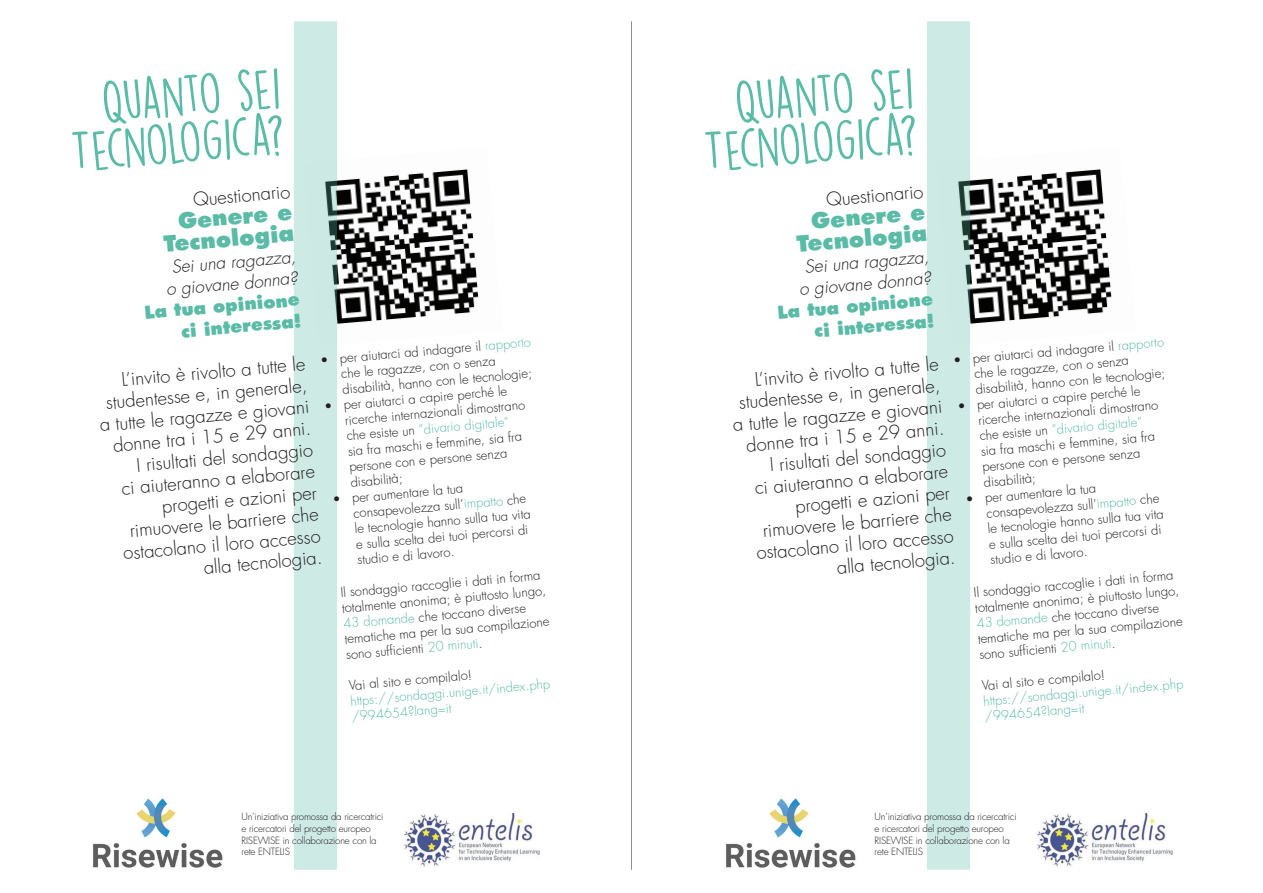
<style>
.page{position:relative;width:1263px;height:893px;background:#fff}
.page>*{position:absolute;margin:0;border:0;box-sizing:border-box;transform-origin:0 0}
.t1{font:51.9px/46.5px "DK Lemon Yellow Sun";color:#5abba6;text-align:right}
.t2{font:800 21.6px/21.6px "Futura Std";color:#5abba6;text-align:right}
.t3{font:300 18.3px/21.6px "Futura Std";color:#231f20;text-align:right}
.t4{font:italic 300 17.25px/21.6px "Futura Std";color:#231f20;text-align:center}
.t5{font:800 17.25px/21.6px "Futura Std";color:#5abba6;text-align:right}
.t6{font:300 12.9px/15.6px "Futura Std";color:#231f20}
.t7{font:300 12.9px/15.6px "Futura Std";color:#5abba6}
.t8{font:300 9.75px/11.7px "Futura Std";letter-spacing:-.02em;color:#231f20}
.s1{color:#5abba6}
</style>
<div class="page">
<img style="left:337px;top:169px;width:142px;height:155px">
<img style="left:970px;top:169px;width:142px;height:156px">
<div style="left:294px;top:21px;width:43px;height:849px;background:#cdeae4"></div>
<div style="left:927px;top:21px;width:43px;height:849px;background:#cdeae4"></div>
<img style="left:405px;top:813px;width:134px;height:54px">
<img style="left:1038px;top:813px;width:134px;height:53px">
<img style="left:93px;top:798px;width:130px;height:70px">
<img style="left:726px;top:798px;width:130px;height:70px">
<hr style="left:631px;top:21px;width:1px;height:849px;background:#231f20">
<h1 class="t1" style="left:65px;top:82px;width:217px;rotate:-5deg">Quanto sei<br>Tecnologica?</h1>
<h3 class="t3" style="left:192px;top:189px;width:99px;rotate:-5deg">Questionario</h3>
<h2 class="t2" style="left:161px;top:212px;width:132px;rotate:-5deg">Genere e<br>Tecnologia</h2>
<h3 class="t4" style="left:163px;top:257px;width:134px;rotate:-5deg">Sei una ragazza, o giovane donna?</h3>
<h3 class="t5" style="left:144px;top:302px;width:157px;rotate:-5deg">La tua opinione ci interessa!</h3>
<p class="t3" style="left:95px;top:371px;width:212px;rotate:-5deg">L’invito è rivolto a tutte le studentesse e, in generale, a tutte le ragazze e giovani donne tra i 15 e 29 anni.<br>I risultati del sondaggio<br>ci aiuteranno a elaborare progetti e azioni per rimuovere le barriere che ostacolano il loro accesso alla tecnologia.</p>
<p class="t6" style="left:339px;top:351px;width:193px;text-indent:-19px;rotate:-5deg">• per aiutarci ad indagare il <span class="s1">rapporto </span>che le ragazze, con o senza disabilità, hanno con le tecnologie;</p>
<p class="t6" style="left:343px;top:397px;width:182px;text-indent:-19px;rotate:-5deg">• per aiutarci a capire perché le ricerche internazionali dimostrano che esiste un <span class="s1">“divario digitale” </span>sia fra maschi e femmine, sia fra persone con e persone senza disabilità;</p>
<p class="t6" style="left:351px;top:490px;width:178px;text-indent:-19px;rotate:-5deg">• per aumentare la tua consapevolezza sull’<span class="s1">impatto</span> che le tecnologie hanno sulla tua vita e sulla scelta dei tuoi percorsi di studio e di lavoro.</p>
<p class="t6" style="left:340px;top:585px;width:207px;rotate:-5deg">Il sondaggio raccoglie i dati in forma totalmente anonima; è piuttosto lungo, <span class="s1">43 domande</span> che toccano diverse tematiche ma per la sua compilazione sono suffi cienti <span class="s1">20 minuti</span>.</p>
<p class="t6" style="left:348px;top:678px;width:125px;rotate:-5deg">Vai al sito e compilalo!</p>
<p class="t7" style="left:350px;top:694px;width:202px;rotate:-5deg">https://sondaggi.unige.it/index.php /994654?lang=it</p>
<h1 class="t1" style="left:698px;top:82px;width:217px;rotate:-5deg">Quanto sei<br>Tecnologica?</h1>
<h3 class="t3" style="left:825px;top:189px;width:99px;rotate:-5deg">Questionario</h3>
<h2 class="t2" style="left:794px;top:212px;width:132px;rotate:-5deg">Genere e<br>Tecnologia</h2>
<h3 class="t4" style="left:796px;top:257px;width:134px;rotate:-5deg">Sei una ragazza, o giovane donna?</h3>
<h3 class="t5" style="left:777px;top:302px;width:157px;rotate:-5deg">La tua opinione ci interessa!</h3>
<p class="t3" style="left:728px;top:371px;width:212px;rotate:-5deg">L’invito è rivolto a tutte le studentesse e, in generale, a tutte le ragazze e giovani donne tra i 15 e 29 anni.<br>I risultati del sondaggio<br>ci aiuteranno a elaborare progetti e azioni per rimuovere le barriere che ostacolano il loro accesso alla tecnologia.</p>
<p class="t6" style="left:972px;top:351px;width:193px;text-indent:-19px;rotate:-5deg">• per aiutarci ad indagare il <span class="s1">rapporto </span>che le ragazze, con o senza disabilità, hanno con le tecnologie;</p>
<p class="t6" style="left:976px;top:397px;width:182px;text-indent:-19px;rotate:-5deg">• per aiutarci a capire perché le ricerche internazionali dimostrano che esiste un <span class="s1">“divario digitale” </span>sia fra maschi e femmine, sia fra persone con e persone senza disabilità;</p>
<p class="t6" style="left:984px;top:490px;width:178px;text-indent:-19px;rotate:-5deg">• per aumentare la tua consapevolezza sull’<span class="s1">impatto</span> che le tecnologie hanno sulla tua vita e sulla scelta dei tuoi percorsi di studio e di lavoro.</p>
<p class="t6" style="left:973px;top:585px;width:207px;rotate:-5deg">Il sondaggio raccoglie i dati in forma totalmente anonima; è piuttosto lungo, <span class="s1">43 domande</span> che toccano diverse tematiche ma per la sua compilazione sono suffi cienti <span class="s1">20 minuti</span>.</p>
<p class="t6" style="left:981px;top:678px;width:125px;rotate:-5deg">Vai al sito e compilalo!</p>
<p class="t7" style="left:983px;top:693px;width:202px;rotate:-5deg">https://sondaggi.unige.it/index.php /994654?lang=it</p>
<p class="t8" style="left:242px;top:811px;width:143px">Un’iniziativa promossa da ricercatrici e ricercatori del progetto europeo<br>RISEWISE in collaborazione con la rete ENTELIS</p>
<p class="t8" style="left:875px;top:811px;width:143px">Un’iniziativa promossa da ricercatrici e ricercatori del progetto europeo<br>RISEWISE in collaborazione con la rete ENTELIS</p>
</div>
